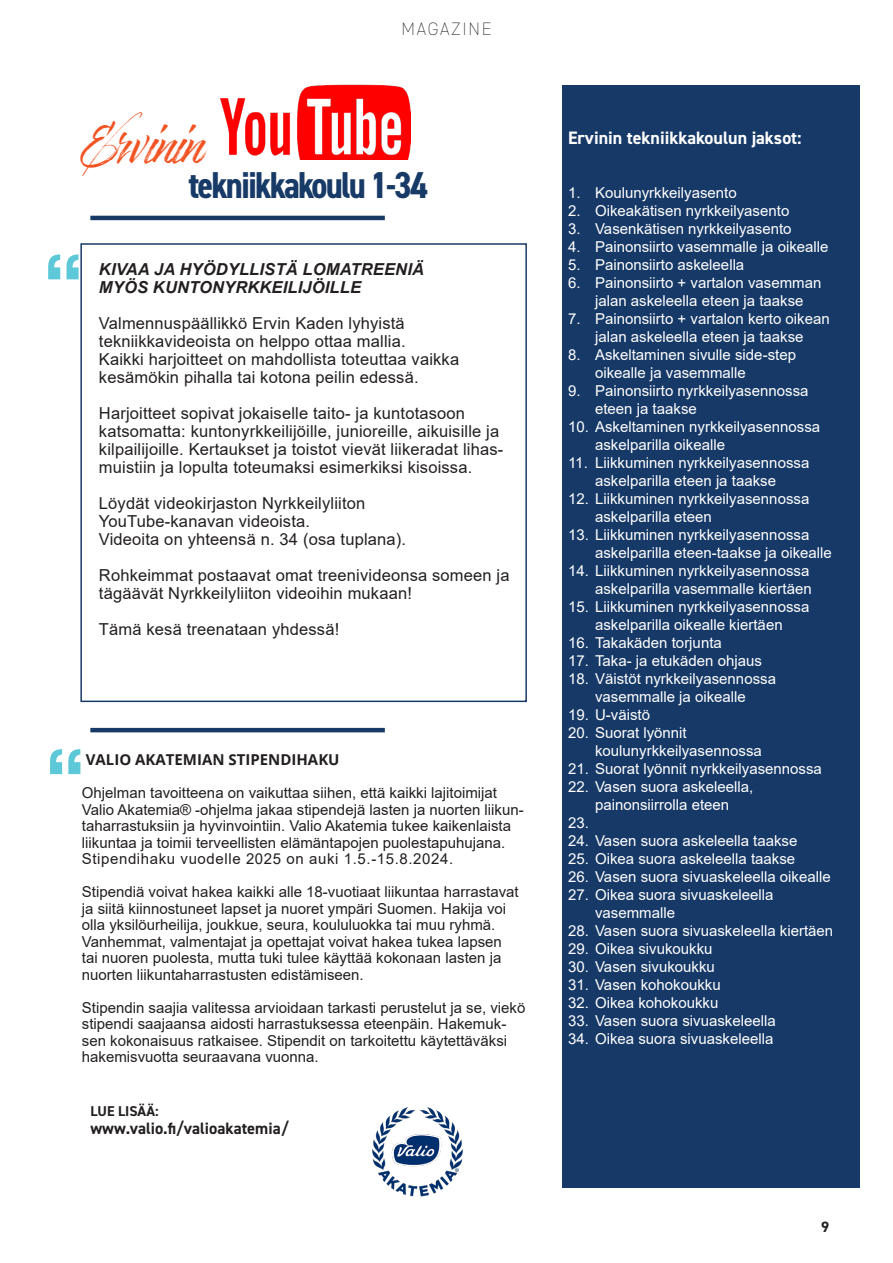
<style>
.page{position:relative;width:893px;height:1263px;background:#fff}
.page>*{position:absolute;margin:0;border:0;box-sizing:border-box;transform-origin:0 0}
.Body{font:48px "Timberline";letter-spacing:-.05em;color:#f15322}
.Body-2{font:700 condensed 37.5px "DIN2014";letter-spacing:-.05em;color:#173a67}
.Body-3{font:700 18px "DIN2014";color:#fff}
.t1{font:200 18px "DIN2014";letter-spacing:.1em;color:#231f20}
.t2{font:16.5px/18px "Arial";letter-spacing:.01em;color:#231f20}
.t3{font:italic 700 16.5px "Arial";letter-spacing:.01em;color:#231f20}
.Body-4{font:700 16.5px "DIN2014";color:#231f20}
.t4{font:15px/18px "Arial";color:#fff}
.t5{font:15px/16.5px "Arial";color:#231f20}
.t6{font:700 15px "Open Sans";color:#231f20}
.t7{font:700 15px "DIN2014";color:#231f20}
.Body-5{font:700 14.25px "DIN2014";color:#231f20}
</style>
<div class="page">
<div style="left:80px;top:243px;width:447px;height:459px;border:2px solid #173a67"></div>
<hr style="left:90px;top:216px;width:295px;height:4px;background:#173a67">
<img style="left:221px;top:84px;width:189px;height:76px">
<div style="left:562px;top:85px;width:297px;height:1103px;background:#163967"></div>
<hr style="left:90px;top:728px;width:295px;height:4px;background:#173a67">
<img style="left:372px;top:1107px;width:91px;height:90px">
<svg style="left:50px;top:749px;width:30px;height:25px"></svg>
<svg style="left:48px;top:254px;width:31px;height:25px"></svg>
<p class="t1" style="left:401px;top:18px;width:92px">MAGAZINE</p>
<p class="Body" style="left:81px;top:117px;width:125px">Ervinin</p>
<p class="Body-2" style="left:188px;top:160px;width:241px">tekniikkakoulu 1-34</p>
<p class="t3" style="left:99px;top:258px;width:327px">KIVAA JA HYÖDYLLISTÄ LOMATREENIÄ</p>
<p class="t3" style="left:99px;top:276px;width:264px">MYÖS KUNTONYRKKEILIJÖILLE</p>
<p class="t2" style="left:99px;top:314px;width:307px">Valmennuspäällikkö Ervin Kaden lyhyistä</p>
<p class="t2" style="left:99px;top:332px;width:308px">tekniikkavideoista on helppo ottaa mallia.</p>
<p class="t2" style="left:99px;top:350px;width:362px">Kaikki harjoitteet on mahdollista toteuttaa vaikka</p>
<p class="t2" style="left:99px;top:368px;width:321px">kesämökin pihalla tai kotona peilin edessä.</p>
<p class="t2" style="left:99px;top:404px;width:368px">Harjoitteet sopivat jokaiselle taito- ja kuntotasoon</p>
<p class="t2" style="left:99px;top:422px;width:406px">katsomatta: kuntonyrkkeilijöille, junioreille, aikuisille ja kilpailijoille. Kertaukset ja toistot vievät liikeradat lihas&shy;muistiin ja lopulta toteumaksi esimerkiksi kisoissa.</p>
<p class="t2" style="left:99px;top:494px;width:268px">Löydät videokirjaston Nyrkkeilyliiton</p>
<p class="t2" style="left:99px;top:512px;width:213px">YouTube-kanavan videoista.</p>
<p class="t2" style="left:99px;top:530px;width:309px">Videoita on yhteensä n. 34 (osa tuplana).</p>
<p class="t2" style="left:99px;top:566px;width:412px">Rohkeimmat postaavat omat treenivideonsa someen ja tägäävät Nyrkkeilyliiton videoihin mukaan!</p>
<p class="t2" style="left:99px;top:620px;width:242px">Tämä kesä treenataan yhdessä!</p>
<p class="t6" style="left:86px;top:749px;width:255px">VALIO AKATEMIAN STIPENDIHAKU</p>
<p class="t5" style="left:82px;top:784px;width:443px">Ohjelman tavoitteena on vaikuttaa siihen, että kaikki lajitoimijat Valio Akatemia® -ohjelma jakaa stipendejä lasten ja nuorten liikun&shy;taharrastuksiin ja hyvinvointiin. Valio Akatemia tukee kaikenlaista liikuntaa ja toimii terveellisten elämäntapojen puolestapuhujana.<br>Stipendihaku vuodelle 2025 on auki 1.5.-15.8.2024.</p>
<p class="t5" style="left:82px;top:883px;width:438px">Stipendiä voivat hakea kaikki alle 18-vuotiaat liikuntaa harrastavat ja siitä kiinnostuneet lapset ja nuoret ympäri Suomen. Hakija voi olla yksilöurheilija, joukkue, seura, koululuokka tai muu ryhmä.<br>Vanhemmat, valmentajat ja opettajat voivat hakea tukea lapsen tai nuoren puolesta, mutta tuki tulee käyttää kokonaan lasten ja nuorten liikuntaharrastusten edistämiseen.</p>
<p class="t5" style="left:82px;top:999px;width:445px">Stipendin saajia valitessa arvioidaan tarkasti perustelut ja se, viekö stipendi saajaansa aidosti harrastuksessa eteenpäin. Hakemuk&shy;sen kokonaisuus ratkaisee. Stipendit on tarkoitettu käytettäväksi hakemisvuotta seuraavana vuonna.</p>
<p class="Body-5" style="left:90px;top:1102px;width:70px">LUE LISÄÄ:</p>
<p class="Body-4" style="left:90px;top:1117px;width:200px">www.valio.fi/valioakatemia/</p>
<p class="Body-3" style="left:568px;top:126px;width:235px">Ervinin tekniikkakoulun jaksot:</p>
<p class="t4" style="left:568px;top:184px;width:170px">1. Koulunyrkkeilyasento</p>
<p class="t4" style="left:568px;top:202px;width:223px">2. Oikeakätisen nyrkkeilyasento</p>
<p class="t4" style="left:568px;top:220px;width:225px">3. Vasenkätisen nyrkkeilyasento</p>
<p class="t4" style="left:568px;top:238px;width:262px">4. Painonsiirto vasemmalle ja oikealle</p>
<p class="t4" style="left:568px;top:256px;width:178px">5. Painonsiirto askeleella</p>
<p class="t4" style="left:595px;top:274px;width:228px;text-indent:-27px">6. Painonsiirto + vartalon vasemman jalan askeleella eteen ja taakse</p>
<p class="t4" style="left:568px;top:310px;width:263px;text-align:center">7. Painonsiirto + vartalon kerto oikean jalan askeleella eteen ja taakse</p>
<p class="t4" style="left:595px;top:346px;width:202px;text-indent:-27px">8. Askeltaminen sivulle side-step oikealle ja vasemmalle</p>
<p class="t4" style="left:595px;top:382px;width:215px;text-indent:-27px">9. Painonsiirto nyrkkeilyasennossa eteen ja taakse</p>
<p class="t4" style="left:595px;top:418px;width:227px;text-indent:-27px">10. Askeltaminen nyrkkeilyasennossa askelparilla oikealle</p>
<p class="t4" style="left:568px;top:454px;width:243px;text-align:center">11. Liikkuminen nyrkkeilyasennossa askelparilla eteen ja taakse</p>
<p class="t4" style="left:595px;top:490px;width:216px;text-indent:-27px">12. Liikkuminen nyrkkeilyasennossa askelparilla eteen</p>
<p class="t4" style="left:595px;top:526px;width:238px;text-indent:-27px">13. Liikkuminen nyrkkeilyasennossa askelparilla eteen-taakse ja oikealle</p>
<p class="t4" style="left:568px;top:562px;width:245px;text-align:right">14. Liikkuminen nyrkkeilyasennossa askelparilla vasemmalle kiertäen</p>
<p class="t4" style="left:568px;top:598px;width:243px;text-align:center">15. Liikkuminen nyrkkeilyasennossa askelparilla oikealle kiertäen</p>
<p class="t4" style="left:568px;top:634px;width:155px">16. Takakäden torjunta</p>
<p class="t4" style="left:568px;top:652px;width:195px">17. Taka- ja etukäden ohjaus</p>
<p class="t4" style="left:568px;top:670px;width:209px;text-align:center">18. Väistöt nyrkkeilyasennossa vasemmalle ja oikealle</p>
<p class="t4" style="left:568px;top:706px;width:84px">19. U-väistö</p>
<p class="t4" style="left:595px;top:724px;width:168px;text-indent:-27px">20. Suorat lyönnit koulunyrkkeilyasennossa</p>
<p class="t4" style="left:568px;top:760px;width:255px">21. Suorat lyönnit nyrkkeilyasennossa</p>
<p class="t4" style="left:568px;top:778px;width:187px;text-align:center">22. Vasen suora askeleella, painonsiirrolla eteen</p>
<p class="t4" style="left:568px;top:814px;width:22px">23.</p>
<p class="t4" style="left:568px;top:832px;width:231px">24. Vasen suora askeleella taakse</p>
<p class="t4" style="left:568px;top:850px;width:229px">25. Oikea suora askeleella taakse</p>
<p class="t4" style="left:568px;top:868px;width:264px">26. Vasen suora sivuaskeleella oikealle</p>
<p class="t4" style="left:595px;top:886px;width:180px;text-indent:-27px">27. Oikea suora sivuaskeleella vasemmalle</p>
<p class="t4" style="left:568px;top:922px;width:267px">28. Vasen suora sivuaskeleella kiertäen</p>
<p class="t4" style="left:568px;top:940px;width:146px">29. Oikea sivukoukku</p>
<p class="t4" style="left:568px;top:958px;width:148px">30. Vasen sivukoukku</p>
<p class="t4" style="left:568px;top:976px;width:154px">31. Vasen kohokoukku</p>
<p class="t4" style="left:568px;top:994px;width:152px">32. Oikea kohokoukku</p>
<p class="t4" style="left:568px;top:1012px;width:209px">33. Vasen suora sivuaskeleella</p>
<p class="t4" style="left:568px;top:1030px;width:207px">34. Oikea suora sivuaskeleella</p>
<p class="t7" style="left:821px;top:1217px;width:10px">9</p>
</div>
